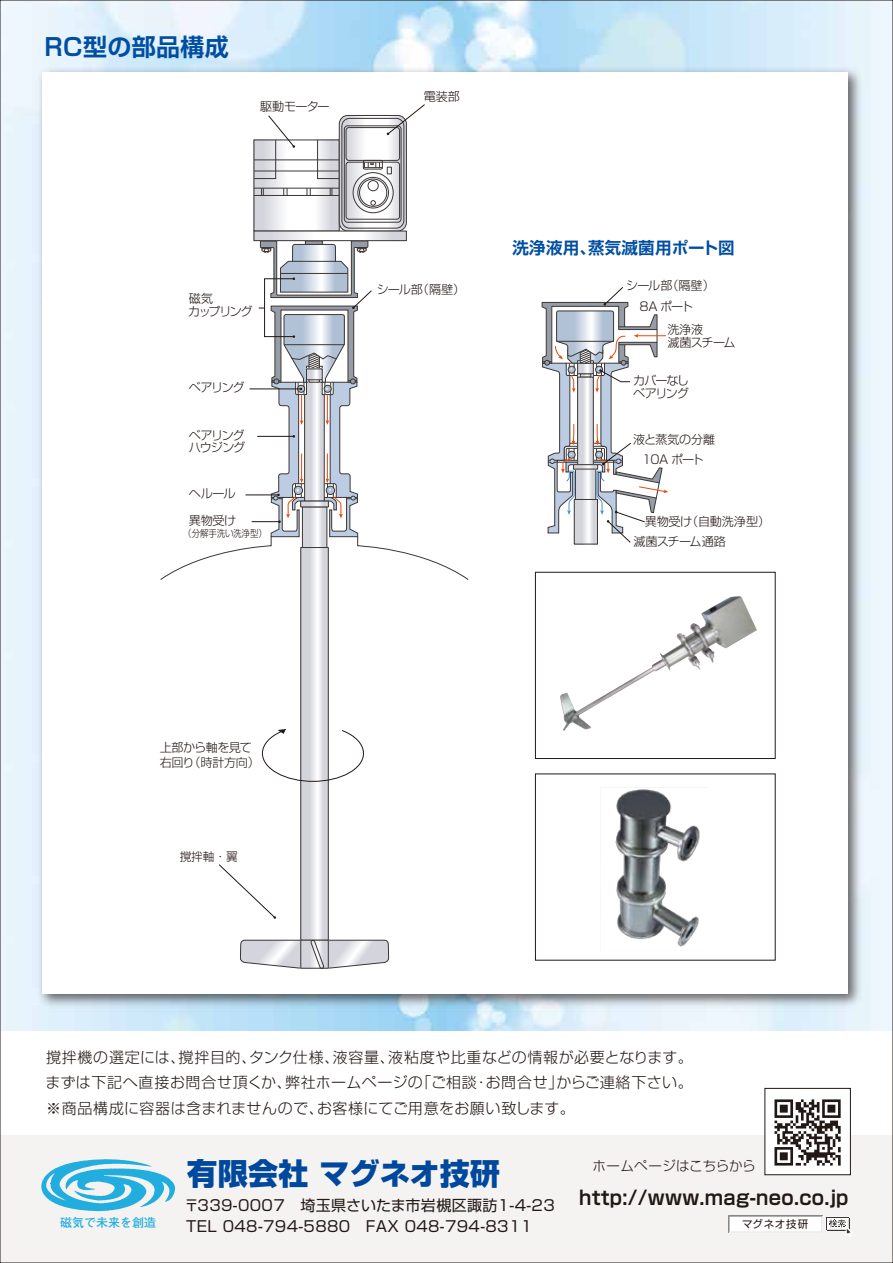
<style>
.page{position:relative;width:893px;height:1263px;background:#fff}
.page>*{position:absolute;margin:0;border:0;box-sizing:border-box;transform-origin:0 0}
.t1{font:800 30px "Shin Go Pro";letter-spacing:.01em;color:#00489d}
.t2{font:700 24px "Shin Go Pro De";letter-spacing:.015em;color:#004ea2}
.t3{font:700 19.5px "Shin Go Pro De";letter-spacing:.015em;color:#221815}
.t4{font:700 16.5px "Shin Go Pro De";letter-spacing:.015em;color:#004ea2}
.t5{font:300 15px/25.5px "Shin Go Pro";letter-spacing:.03em;color:#221815;text-align:justify}
.t6{font:15px/21px "Shin Go Pro";letter-spacing:.025em;color:#221815}
.t7{font:300 13.5px "Shin Go Pro";letter-spacing:.005em;color:#221815}
.t8{font:300 12.15px/15.1px "Shin Go Pro";letter-spacing:-.05em;color:#221815}
.t9{font:300 12.15px "Shin Go Pro";letter-spacing:-.025em;color:#221815}
.t10{font:300 12.15px/12.1px "Shin Go Pro";letter-spacing:-.105em;color:#221815}
.t11{font:300 12.15px/13.6px "Shin Go Pro";letter-spacing:-.11em;color:#221815}
.t12{font:300 12.15px/12.1px "Shin Go Pro";letter-spacing:-.115em;color:#221815}
.t13{font:700 12px "Futo Go B101 Pro";color:#21aedf}
.t14{font:300 11.7px "Shin Go Pro";color:#221815}
.t15{font:10.5px "Shin Go Pro";letter-spacing:.075em;color:#221815}
.t16{font:300 9.75px "Shin Go Pro";letter-spacing:-.015em;color:#221815;scale:.88 1}
</style>
<div class="page">
<img style="left:2px;top:2px;width:889px;height:1028px">
<img style="left:33px;top:63px;width:833px;height:949px">
<div style="left:43px;top:72px;width:805px;height:922px;background:#fff"></div>
<div style="left:0;top:1135px;width:893px;height:128px;background:#f5f3f1"></div>
<svg style="left:240px;top:939px;width:60px;height:30px"></svg>
<svg style="left:302px;top:581px;width:25px;height:358px"></svg>
<div style="left:300px;top:547px;width:29px;height:394px;border:1px solid #3c3736"></div>
<div style="left:301px;top:940px;width:27px;height:28px;background:#d3d4dc"></div>
<div style="left:300px;top:940px;width:29px;height:29px;border:1px solid #3c3736"></div>
<svg style="left:310px;top:939px;width:79px;height:30px"></svg>
<svg style="left:255px;top:146px;width:62px;height:83px"></svg>
<hr style="left:254px;top:160px;width:85px;height:1px;background:#3c3736">
<hr style="left:254px;top:171px;width:85px;height:1px;background:#3c3736">
<hr style="left:254px;top:188px;width:85px;height:1px;background:#3c3736">
<hr style="left:254px;top:195px;width:85px;height:1px;background:#3c3736">
<svg style="left:307px;top:188px;width:4px;height:7px"></svg>
<svg style="left:261px;top:188px;width:3px;height:7px"></svg>
<svg style="left:283px;top:188px;width:5px;height:7px"></svg>
<svg style="left:255px;top:233px;width:150px;height:6px"></svg>
<svg style="left:261px;top:729px;width:103px;height:53px"></svg>
<svg style="left:219px;top:864px;width:57px;height:55px"></svg>
<svg style="left:317px;top:104px;width:108px;height:127px"></svg>
<svg style="left:254px;top:115px;width:41px;height:64px"></svg>
<svg style="left:160px;top:240px;width:309px;height:341px"></svg>
<div style="left:535px;top:572px;width:240px;height:187px;border:1px solid #221815"></div>
<img style="left:600px;top:787px;width:100px;height:160px">
<img style="left:560px;top:596px;width:197px;height:135px">
<svg style="left:41px;top:1159px;width:134px;height:52px"></svg>
<svg style="left:728px;top:1215px;width:124px;height:22px"></svg>
<svg style="left:541px;top:287px;width:127px;height:256px"></svg>
<div style="left:765px;top:1088px;width:86px;height:87px;background:#fff;border:1px solid #221815"></div>
<svg style="left:774px;top:1099px;width:67px;height:66px"></svg>
<h2 class="t2" style="left:45px;top:27px;width:186px">RC型の部品構成</h2>
<p class="t8" style="left:260px;top:97px;width:71px">駆動モーター</p>
<p class="t8" style="left:424px;top:87px;width:38px">電装部</p>
<p class="t12" style="left:188px;top:291px;width:66px">磁気<br>カップリング</p>
<p class="t8" style="left:189px;top:379px;width:57px">ベアリング</p>
<p class="t10" style="left:189px;top:427px;width:58px">ベアリングハウジング</p>
<p class="t8" style="left:189px;top:485px;width:48px">ヘルール</p>
<p class="t8" style="left:189px;top:511px;width:49px">異物受け</p>
<p class="t16" style="left:183px;top:525px;width:97px">（分解手洗い洗浄型）</p>
<p class="t8" style="left:377px;top:280px;width:90px">シール部（隔壁）</p>
<p class="t4" style="left:512px;top:234px;width:223px">洗浄液用、蒸気滅菌用ポート図</p>
<p class="t8" style="left:626px;top:276px;width:90px">シール部（隔壁）</p>
<p class="t8" style="left:667px;top:321px;width:70px;line-height:13.6px">洗浄液<br>滅菌スチーム</p>
<p class="t8" style="left:639px;top:297px;width:55px">8A ポート</p>
<p class="t11" style="left:633px;top:372px;width:57px">カバーなしベアリング</p>
<p class="t8" style="left:633px;top:427px;width:84px;line-height:20.7px;text-align:center">液と蒸気の分離<br>10A ポート</p>
<p class="t9" style="left:645px;top:512px;width:127px">異物受け（自動洗浄型）</p>
<p class="t8" style="left:633px;top:533px;width:94px">滅菌スチーム通路</p>
<p class="t8" style="left:160px;top:738px;width:102px">上部から軸を見て右回り（時計方向）</p>
<p class="t14" style="left:180px;top:846px;width:60px">撹拌軸・翼</p>
<p class="t5" style="left:45px;top:1043px;width:649px">撹拌機の選定には、撹拌目的、タンク仕様、液容量、液粘度や比重などの情報が必要となります。まずは下記へ直接お問合せ頂くか、弊社ホームページの「ご相談・お問合せ」からご連絡下さい。※商品構成に容器は含まれませんので、お客様にてご用意をお願い致します。</p>
<h1 class="t1" style="left:187px;top:1150px;width:314px">有限会社 マグネオ技研</h1>
<p class="t7" style="left:593px;top:1154px;width:165px">ホームページはこちらから</p>
<p class="t6" style="left:184px;top:1193px;width:372px">〒339-0007　埼玉県さいたま市岩槻区諏訪1-4-23<br>TEL 048-794-5880　FAX 048-794-8311</p>
<h3 class="t3" style="left:579px;top:1182px;width:271px">http://www.mag-neo.co.jp</h3>
<p class="t13" style="left:60px;top:1212px;width:98px">磁気で未来を創造</p>
<p class="t15" style="left:742px;top:1216px;width:68px">マグネオ技研</p>
</div>
